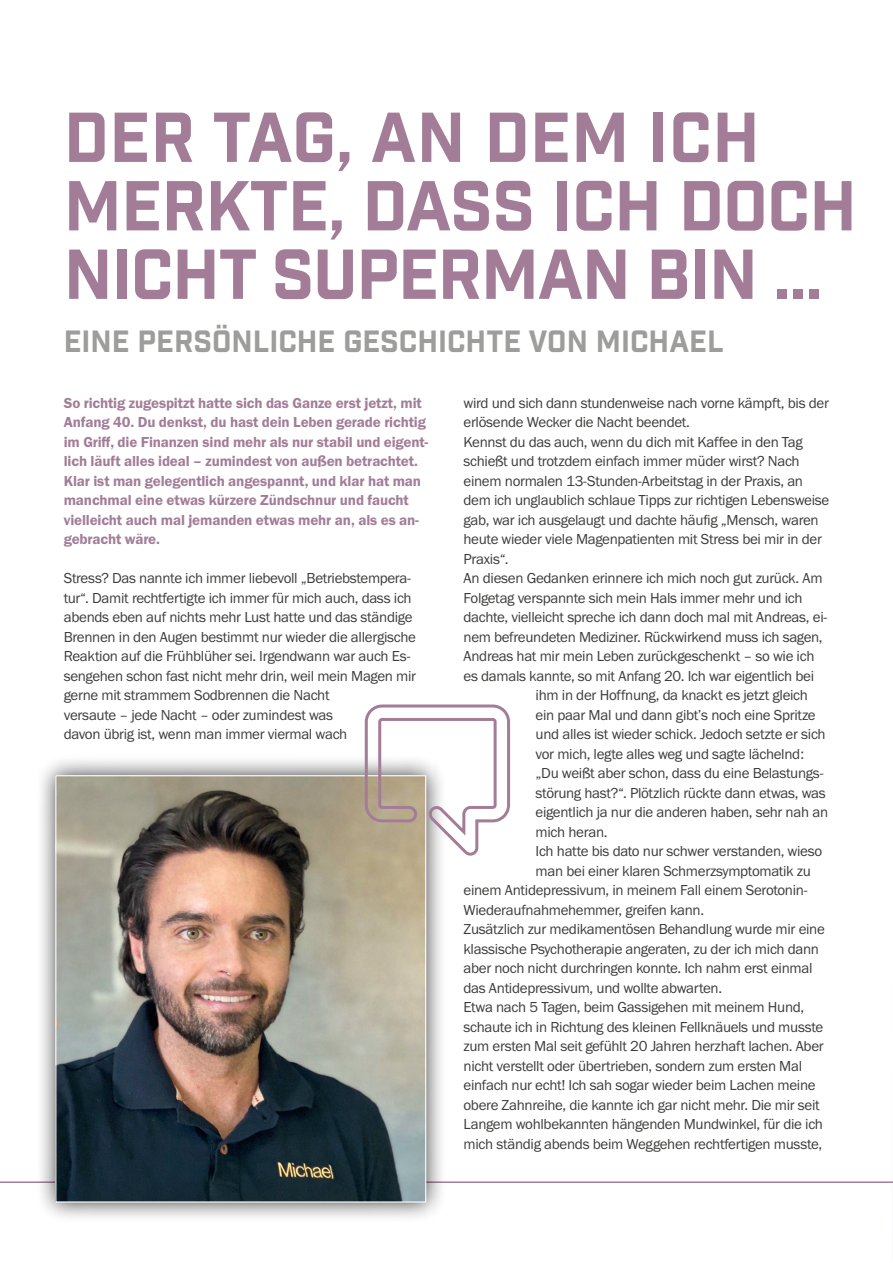
<style>
.page{position:relative;width:893px;height:1263px;background:#fff}
.page>*{position:absolute;margin:0;border:0;box-sizing:border-box;transform-origin:0 0}
.t1{font:68.4px/68.4px "Industry Inc Base";letter-spacing:-.01em;color:#a37d98}
.t2{font:29.85px "Industry Inc Base";color:#9d9d9c}
.t3{font:15px/19.5px "Franklin Gothic URW Boo";letter-spacing:-.02em;color:#3c3c3b}
.t4{font:15px/19.5px "Franklin Gothic URW Dem";letter-spacing:-.01em;color:#a37d98}
</style>
<div class="page">
<svg style="left:0;top:1181px;width:893px;height:2px"></svg>
<div style="left:35px;top:754px;width:412px;height:469px;background:#000;opacity:.75"></div>
<img style="left:57px;top:777px;width:367px;height:423px">
<svg style="left:363px;top:704px;width:147px;height:204px"></svg>
<h1 class="t1" style="left:64px;top:107px;width:795px">DER TAG, AN DEM ICH<br>MERKTE, DASS ICH DOCH<br>NICHT SUPERMAN BIN ...</h1>
<h2 class="t2" style="left:64px;top:323px;width:661px">EINE PERSÖNLICHE GESCHICHTE VON MICHAEL</h2>
<p class="t4" style="left:64px;top:393px;width:366px">So richtig zugespitzt hatte sich das Ganze erst jetzt, mit Anfang 40. Du denkst, du hast dein Leben gerade richtig im Griff, die Finanzen sind mehr als nur stabil und eigent&shy;lich läuft alles ideal – zumindest von außen betrachtet.<br>Klar ist man gelegentlich angespannt, und klar hat man manchmal eine etwas kürzere Zündschnur und faucht vielleicht auch mal jemanden etwas mehr an, als es an&shy;gebracht wäre.</p>
<p class="t3" style="left:64px;top:568px;width:354px">Stress? Das nannte ich immer liebevoll „Betriebstempera&shy;tur“. Damit rechtfertigte ich immer für mich auch, dass ich abends eben auf nichts mehr Lust hatte und das ständige Brennen in den Augen bestimmt nur wieder die allergische Reaktion auf die Frühblüher sei. Irgendwann war auch Es&shy;sengehen schon fast nicht mehr drin, weil mein Magen mir gerne mit strammem Sodbrennen die Nacht<br>versaute – jede Nacht – oder zumindest was<br>davon übrig ist, wenn man immer viermal wach</p>
<p class="t3" style="left:463px;top:393px;width:367px">wird und sich dann stundenweise nach vorne kämpft, bis der</p>
<p class="t3" style="left:463px;top:412px;width:228px">erlösende Wecker die Nacht beendet.</p>
<p class="t3" style="left:463px;top:432px;width:341px">Kennst du das auch, wenn du dich mit Kaffee in den Tag</p>
<p class="t3" style="left:463px;top:451px;width:338px">schießt und trotzdem einfach immer müder wirst? Nach</p>
<p class="t3" style="left:463px;top:471px;width:341px">einem normalen 13-Stunden-Arbeitstag in der Praxis, an</p>
<p class="t3" style="left:463px;top:490px;width:367px">dem ich unglaublich schlaue Tipps zur richtigen Lebensweise</p>
<p class="t3" style="left:463px;top:510px;width:357px">gab, war ich ausgelaugt und dachte häufig „Mensch, waren</p>
<p class="t3" style="left:463px;top:529px;width:360px">heute wieder viele Magenpatienten mit Stress bei mir in der</p>
<p class="t3" style="left:463px;top:549px;width:47px">Praxis“.</p>
<p class="t3" style="left:463px;top:568px;width:361px">An diesen Gedanken erinnere ich mich noch gut zurück. Am</p>
<p class="t3" style="left:463px;top:588px;width:341px">Folgetag verspannte sich mein Hals immer mehr und ich</p>
<p class="t3" style="left:463px;top:607px;width:365px">dachte, vielleicht spreche ich dann doch mal mit Andreas, ei-</p>
<p class="t3" style="left:463px;top:627px;width:361px">nem befreundeten Mediziner. Rückwirkend muss ich sagen,</p>
<p class="t3" style="left:463px;top:646px;width:352px">Andreas hat mir mein Leben zurückgeschenkt – so wie ich</p>
<p class="t3" style="left:463px;top:666px;width:352px">es damals kannte, so mit Anfang 20. Ich war eigentlich bei</p>
<p class="t3" style="left:536px;top:685px;width:274px">ihm in der Hoffnung, da knackt es jetzt gleich</p>
<p class="t3" style="left:536px;top:705px;width:282px">ein paar Mal und dann gibt’s noch eine Spritze</p>
<p class="t3" style="left:536px;top:724px;width:292px">und alles ist wieder schick. Jedoch setzte er sich</p>
<p class="t3" style="left:536px;top:744px;width:270px">vor mich, legte alles weg und sagte lächelnd:</p>
<p class="t3" style="left:536px;top:763px;width:289px">„Du weißt aber schon, dass du eine Belastungs-</p>
<p class="t3" style="left:536px;top:783px;width:292px">störung hast?“. Plötzlich rückte dann etwas, was</p>
<p class="t3" style="left:536px;top:802px;width:294px">eigentlich ja nur die anderen haben, sehr nah an</p>
<p class="t3" style="left:536px;top:822px;width:73px">mich heran.</p>
<p class="t3" style="left:536px;top:841px;width:288px">Ich hatte bis dato nur schwer verstanden, wieso</p>
<p class="t3" style="left:536px;top:861px;width:277px">man bei einer klaren Schmerzsymptomatik zu</p>
<p class="t3" style="left:463px;top:880px;width:345px">einem Antidepressivum, in meinem Fall einem Serotonin-</p>
<p class="t3" style="left:463px;top:900px;width:242px">Wiederaufnahmehemmer, greifen kann.</p>
<p class="t3" style="left:463px;top:919px;width:363px">Zusätzlich zur medikamentösen Behandlung wurde mir eine</p>
<p class="t3" style="left:463px;top:939px;width:357px">klassische Psychotherapie angeraten, zu der ich mich dann</p>
<p class="t3" style="left:463px;top:958px;width:350px">aber noch nicht durchringen konnte. Ich nahm erst einmal</p>
<p class="t3" style="left:463px;top:978px;width:260px">das Antidepressivum, und wollte abwarten.</p>
<p class="t3" style="left:463px;top:997px;width:342px">Etwa nach 5 Tagen, beim Gassigehen mit meinem Hund,</p>
<p class="t3" style="left:463px;top:1017px;width:361px">schaute ich in Richtung des kleinen Fellknäuels und musste</p>
<p class="t3" style="left:463px;top:1036px;width:362px">zum ersten Mal seit gefühlt 20 Jahren herzhaft lachen. Aber</p>
<p class="t3" style="left:463px;top:1056px;width:340px">nicht verstellt oder übertrieben, sondern zum ersten Mal</p>
<p class="t3" style="left:463px;top:1075px;width:354px">einfach nur echt! Ich sah sogar wieder beim Lachen meine</p>
<p class="t3" style="left:463px;top:1095px;width:358px">obere Zahnreihe, die kannte ich gar nicht mehr. Die mir seit</p>
<p class="t3" style="left:463px;top:1114px;width:361px">Langem wohlbekannten hängenden Mundwinkel, für die ich</p>
<p class="t3" style="left:463px;top:1134px;width:360px">mich ständig abends beim Weggehen rechtfertigen musste,</p>
</div>
